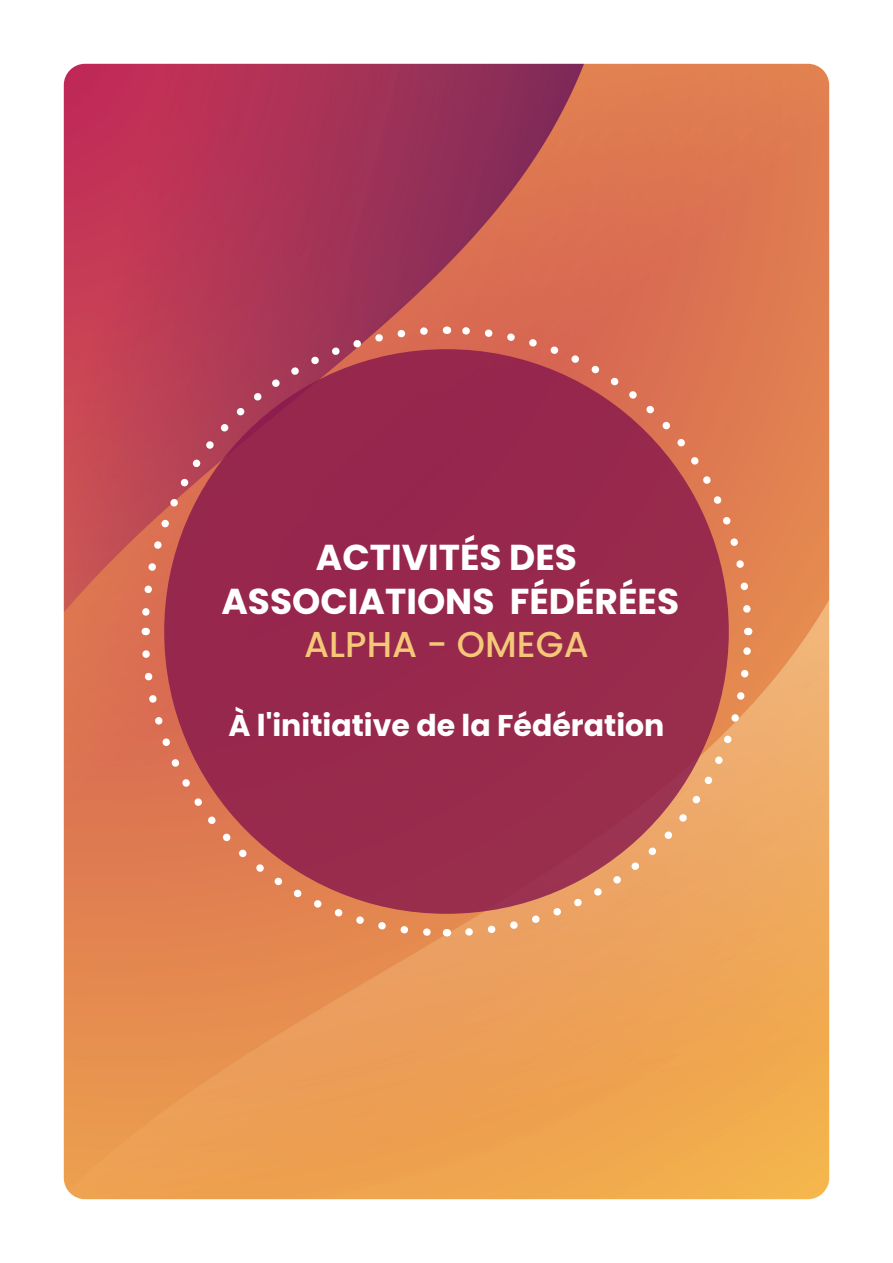
<style>
.page{position:relative;width:893px;height:1263px;background:#fff}
.page>*{position:absolute;margin:0;border:0;box-sizing:border-box;transform-origin:0 0}
.t1{font:700 36px "Poppins";color:#fff}
.t2{font:500 36px "Poppins";color:#f4c878}
.t3{font:700 30px "Poppins";color:#fff}
</style>
<div class="page">
<img style="left:64px;top:64px;width:765px;height:1135px">
<svg style="left:461px;top:635px;width:294px;height:305px;background:#eca567"></svg>
<svg style="left:450px;top:323px;width:305px;height:294px;background:#dc7756"></svg>
<svg style="left:138px;top:323px;width:294px;height:305px;background:#bb4c59"></svg>
<svg style="left:138px;top:646px;width:305px;height:294px;background:#e08055"></svg>
<div style="left:164px;top:349px;width:565px;height:565px;background:#97294d;border-radius:50%"></div>
<p class="t1" style="left:316px;top:537px;width:263px">ACTIVITÉS DES</p>
<p class="t1" style="left:221px;top:580px;width:459px">ASSOCIATIONS FÉDÉRÉES</p>
<p class="t2" style="left:304px;top:623px;width:286px">ALPHA - OMEGA</p>
<p class="t3" style="left:228px;top:708px;width:438px">À l'initiative de la Fédération</p>
</div>
